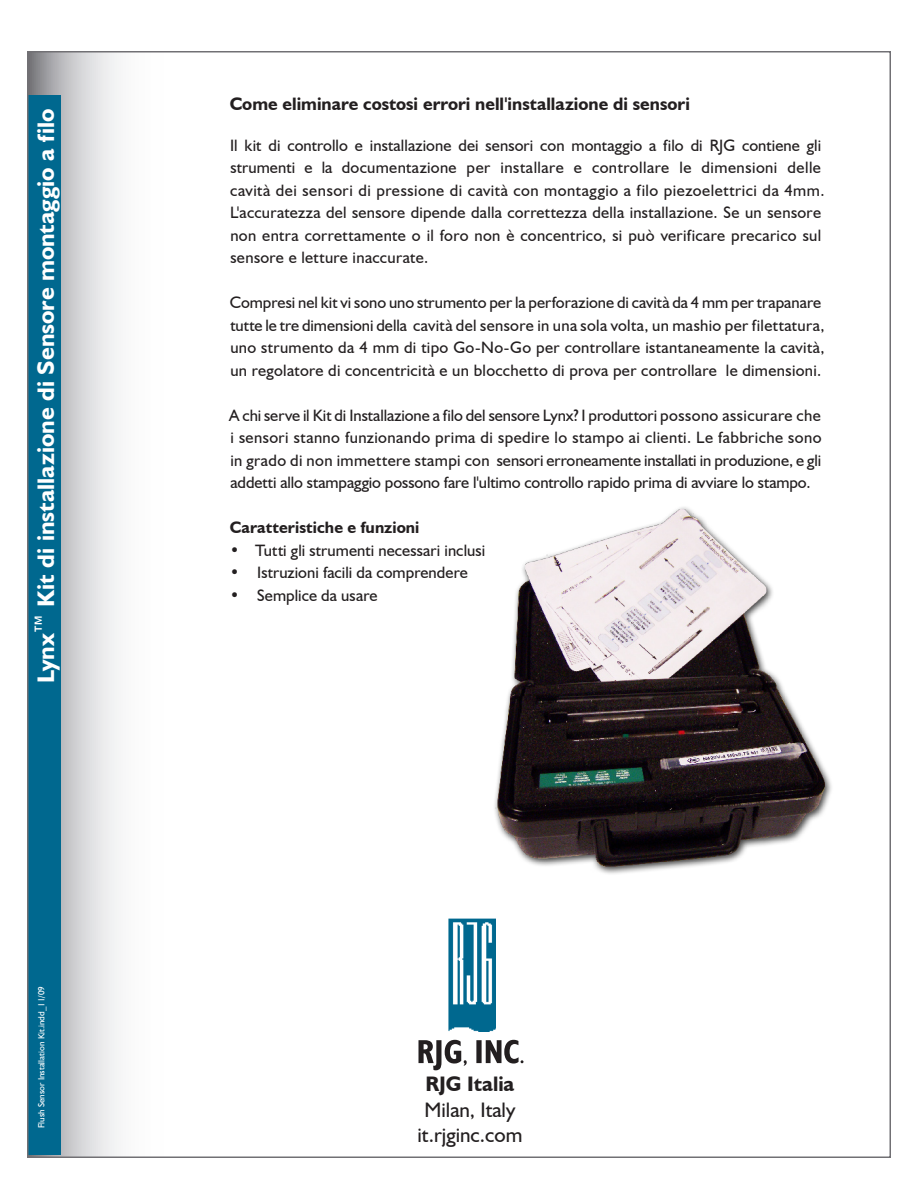
<style>
.page{position:relative;width:918px;height:1188px;background:#fff}
.page>*{position:absolute;margin:0;border:0;box-sizing:border-box;transform-origin:0 0}
.t1{font:700 24px "Humanist 521 BT";color:#fff}
.t2{font:21px/25.2px "Humanist 521 BT";color:#231f20;text-align:center}
.t3{font:700 18px "Humanist 521 BT";color:#231f20}
.t4{font:16.5px/22.5px "Humanist 521 BT";letter-spacing:.015em;color:#231f20}
.t5{font:700 16.5px "Humanist 521 BT";letter-spacing:.005em;color:#231f20}
.t6{font:9px "Humanist 521 BT";color:#fff}
.s1{font-weight:400;font-size:27px}
.s2{font-weight:700}
</style>
<div class="page">
<svg style="left:30px;top:54px;width:89px;height:1101px"></svg>
<div style="left:27px;top:95px;width:34px;height:1060px;background:linear-gradient(to right,#00688f,#00688f)"></div>
<svg style="left:418px;top:1040px;width:106px;height:30px"></svg>
<img style="left:448px;top:918px;width:48px;height:113px">
<img style="left:494px;top:507px;width:338px;height:367px">
<p class="t1" style="left:31px;top:683px;width:576px;rotate:-90deg">Lynx<span class="s1">™</span> Kit di installazione di Sensore montaggio a filo</p>
<p class="t6" style="left:36px;top:1128px;width:144px;rotate:-90deg">Flush Sensor Installation Kit.indd_11/09</p>
<p class="t3" style="left:230px;top:93px;width:462px">Come eliminare costosi errori nell'installazione di sensori</p>
<p class="t4" style="left:230px;top:134px;width:596px">Il kit di controllo e installazione dei sensori con montaggio a filo di RJG contiene gli strumenti e la documentazione per installare e controllare le dimensioni delle cavità dei sensori di pressione di cavità con montaggio a filo piezoelettrici da 4mm.<br>L'accuratezza del sensore dipende dalla correttezza della installazione. Se un sensore non entra correttamente o il foro non è concentrico, si può verificare precarico sul sensore e letture inaccurate.</p>
<p class="t4" style="left:230px;top:291px;width:597px">Compresi nel kit vi sono uno strumento per la perforazione di cavità da 4 mm per trapanare tutte le tre dimensioni della cavità del sensore in una sola volta, un mashio per filettatura, uno strumento da 4 mm di tipo Go-No-Go per controllare istantaneamente la cavità, un regolatore di concentricità e un blocchetto di prova per controllare le dimensioni.</p>
<p class="t4" style="left:229px;top:404px;width:594px;text-align:justify">A chi serve il Kit di Installazione a filo del sensore Lynx? I produttori possono assicurare che i sensori stanno funzionando prima di spedire lo stampo ai clienti. Le fabbriche sono in grado di non immettere stampi con sensori erroneamente installati in produzione, e gli addetti allo stampaggio possono fare l'ultimo controllo rapido prima di avviare lo stampo.</p>
<p class="t5" style="left:230px;top:518px;width:191px">Caratteristiche e funzioni</p>
<p class="t4" style="left:230px;top:539px;width:257px">• Tutti gli strumenti necessari inclusi</p>
<p class="t4" style="left:230px;top:561px;width:240px">• Istruzioni facili da comprendere</p>
<p class="t4" style="left:230px;top:584px;width:149px">• Semplice da usare</p>
<p class="t2" style="left:418px;top:1071px;width:106px"><span class="s2">RJG Italia<br></span>Milan, Italy it.rjginc.com</p>
</div>
